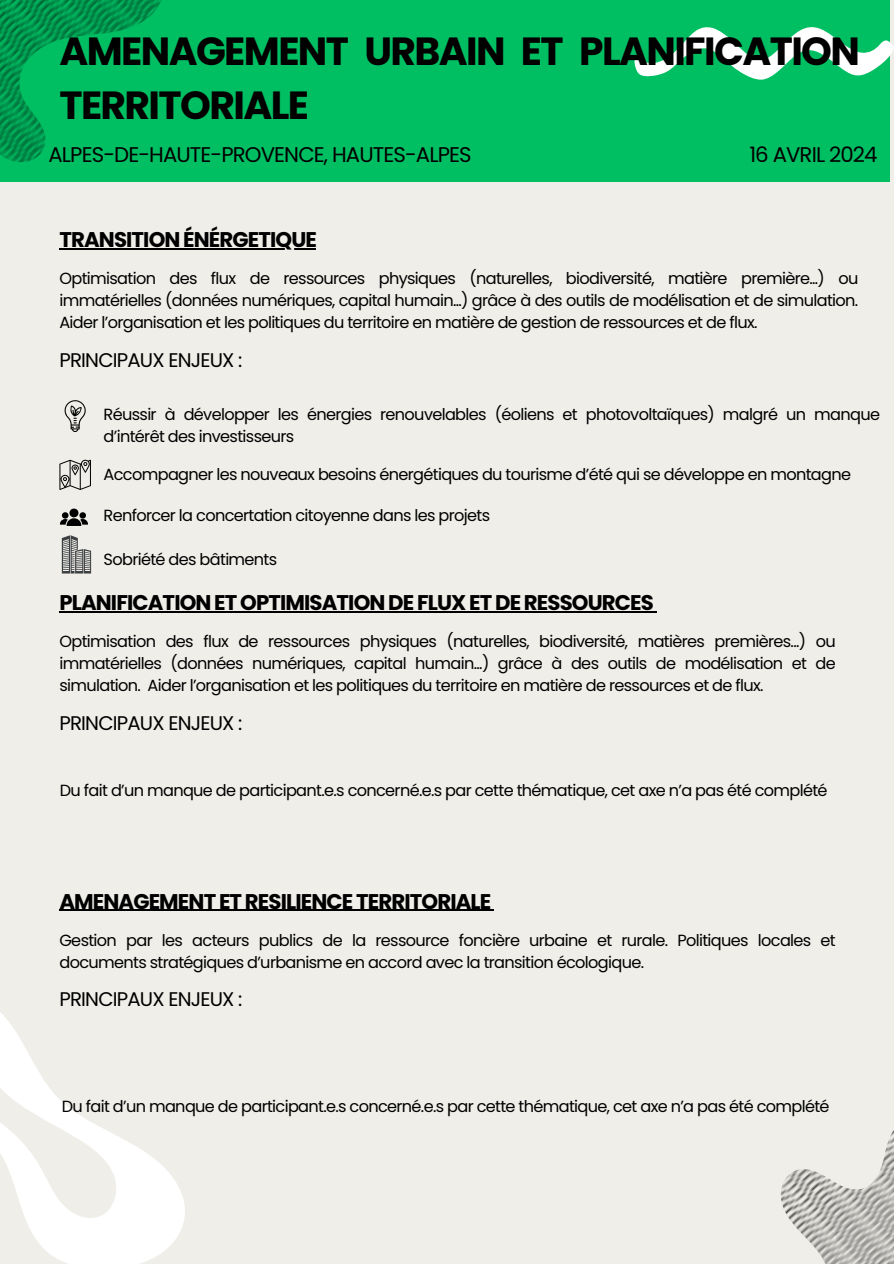
<style>
.page{position:relative;width:894px;height:1264px;background:#fff}
.page>*{position:absolute;margin:0;border:0;box-sizing:border-box;transform-origin:0 0}
.t1{font:700 39.15px/54px "Poppins";letter-spacing:-.04em;color:#000}
.t2{font:700 21.3px "Poppins";letter-spacing:-.04em;color:#000}
.t3{font:21.3px "Poppins";letter-spacing:-.04em;color:#000}
.t4{font:19.8px "Poppins";letter-spacing:-.04em;color:#000}
.t5{font:16.2px/22.2px "Poppins";letter-spacing:-.04em;color:#000;text-align:justify}
</style>
<div class="page">
<div style="left:0;top:0;width:893px;height:1263px;background:#efeee9"></div>
<div style="left:0;top:0;width:890px;height:182px;background:#00bf63"></div>
<svg style="left:0;top:0;width:162px;height:163px"></svg>
<svg style="left:634px;top:27px;width:259px;height:53px"></svg>
<svg style="left:0;top:1012px;width:185px;height:251px"></svg>
<svg style="left:780px;top:1131px;width:113px;height:132px"></svg>
<svg style="left:65px;top:400px;width:21px;height:32px"></svg>
<svg style="left:59px;top:459px;width:32px;height:31px"></svg>
<hr style="left:59px;top:248px;width:257px;height:1px;background:#000">
<hr style="left:59px;top:611px;width:593px;height:1px;background:#000">
<hr style="left:59px;top:909px;width:431px;height:1px;background:#000">
<svg style="left:62px;top:535px;width:29px;height:38px"></svg>
<svg style="left:60px;top:508px;width:28px;height:18px"></svg>
<h1 class="t1" style="left:59px;top:25px;width:801px">AMENAGEMENT URBAIN ET PLANIFICATION<br>TERRITORIALE</h1>
<h2 class="t3" style="left:48px;top:140px;width:424px">ALPES-DE-HAUTE-PROVENCE, HAUTES-ALPES</h2>
<h2 class="t3" style="left:749px;top:140px;width:130px">16 AVRIL 2024</h2>
<h2 class="t2" style="left:59px;top:224px;width:259px">TRANSITION ÉNÉRGETIQUE</h2>
<p class="t5" style="left:59px;top:267px;width:800px">Optimisation des flux de ressources physiques (naturelles, biodiversité, matière première...) ou immatérielles (données numériques, capital humain...) grâce à des outils de modélisation et de simulation.<br>Aider l’organisation et les politiques du territoire en matière de gestion de ressources et de flux.</p>
<p class="t4" style="left:59px;top:346px;width:184px">PRINCIPAUX ENJEUX :</p>
<p class="t5" style="left:104px;top:403px;width:777px">Réussir à développer les énergies renouvelables (éoliens et photovoltaïques) malgré un manque d’intérêt des investisseurs</p>
<p class="t5" style="left:104px;top:463px;width:748px">Accompagner les nouveaux besoins énergétiques du tourisme d’été qui se développe en montagne</p>
<p class="t5" style="left:104px;top:504px;width:388px">Renforcer la concertation citoyenne dans les projets</p>
<p class="t5" style="left:104px;top:548px;width:175px">Sobriété des bâtiments</p>
<h2 class="t2" style="left:59px;top:587px;width:595px">PLANIFICATION ET OPTIMISATION DE FLUX ET DE RESSOURCES</h2>
<p class="t5" style="left:59px;top:630px;width:777px">Optimisation des flux de ressources physiques (naturelles, biodiversité, matières premières...) ou immatérielles (données numériques, capital humain...) grâce à des outils de modélisation et de simulation. Aider l’organisation et les politiques du territoire en matière de ressources et de flux.</p>
<p class="t4" style="left:59px;top:709px;width:184px">PRINCIPAUX ENJEUX :</p>
<p class="t5" style="left:60px;top:779px;width:769px">Du fait d’un manque de participant.e.s concerné.e.s par cette thématique, cet axe n’a pas été complété</p>
<h2 class="t2" style="left:59px;top:886px;width:433px">AMENAGEMENT ET RESILIENCE TERRITORIALE</h2>
<p class="t5" style="left:59px;top:928px;width:777px">Gestion par les acteurs publics de la ressource foncière urbaine et rurale. Politiques locales et documents stratégiques d’urbanisme en accord avec la transition écologique.</p>
<p class="t4" style="left:59px;top:985px;width:184px">PRINCIPAUX ENJEUX :</p>
<p class="t5" style="left:62px;top:1095px;width:769px">Du fait d’un manque de participant.e.s concerné.e.s par cette thématique, cet axe n’a pas été complété</p>
</div>
